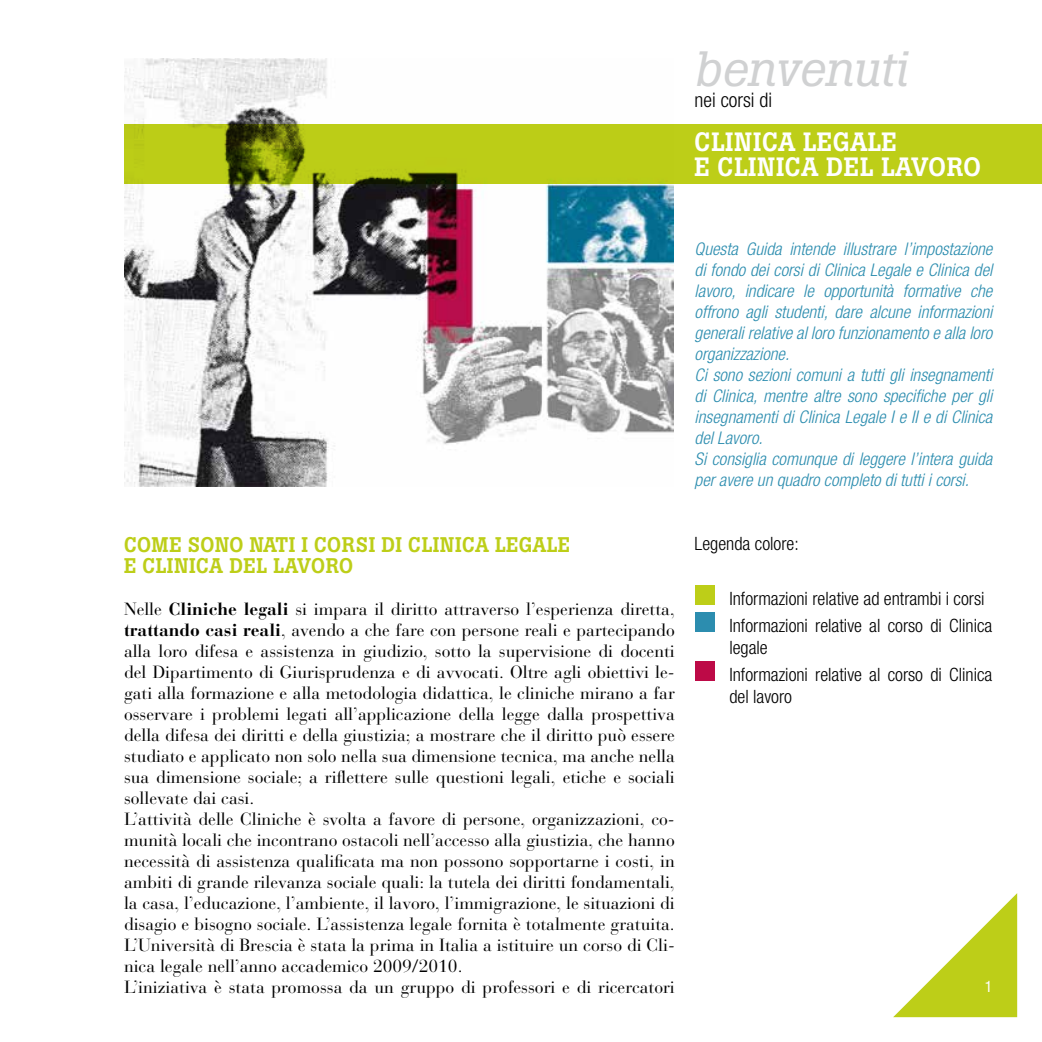
<style>
.page{position:relative;width:1042px;height:1042px;background:#fff}
.page>*{position:absolute;margin:0;border:0;box-sizing:border-box;transform-origin:0 0}
.t1{font:italic 49px "Boton";color:#d0d1d2}
.t2{font:500 26.25px/24.5px "Boton";letter-spacing:.015em;color:#fff}
.t3{font:500 21px/21px "Boton";letter-spacing:.02em;color:#bdce18}
.t4{font:300 condensed 20.12px "Helvetica Neue";color:#000}
.t5{font:300 condensed 18.38px/26.9px "Helvetica Neue";color:#000}
.t6{font:17.5px/21px "Bauer Bodoni";color:#000}
.t7{font:italic 300 condensed 17.5px/21px "Helvetica Neue";color:#2c8daf}
.t8{font:condensed 15.75px "Helvetica Neue";color:#fff}
.s1{font-weight:700}
</style>
<div class="page">
<svg style="left:893px;top:893px;width:124px;height:124px"></svg>
<div style="left:124px;top:124px;width:918px;height:59px;background:#bdce18"></div>
<div style="left:694px;top:585px;width:20px;height:19px;background:#bdce18"></div>
<div style="left:694px;top:612px;width:20px;height:19px;background:#2c8daf"></div>
<div style="left:694px;top:661px;width:20px;height:19px;background:#bd0a47"></div>
<img style="left:124px;top:58px;width:550px;height:428px">
<h1 class="t1" style="left:694px;top:41px;width:214px">benvenuti</h1>
<p class="t4" style="left:694px;top:88px;width:79px">nei corsi di</p>
<h2 class="t2" style="left:694px;top:130px;width:288px">CLINICA LEGALE<br>E CLINICA DEL LAVORO</h2>
<p class="t3" style="left:124px;top:534px;width:447px">COME SONO NATI I CORSI DI CLINICA LEGALE<br>E CLINICA DEL LAVORO</p>
<p class="t6" style="left:124px;top:598px;width:552px">Nelle <span class="s1">Cliniche legali</span> si impara il diritto attraverso l’esperienza diretta, <span class="s1">trattando casi reali</span>, avendo a che fare con persone reali e partecipando alla loro difesa e assistenza in giudizio, sotto la supervisione di docenti del Dipartimento di Giurisprudenza e di avvocati. Oltre agli obiettivi le&shy;gati alla formazione e alla metodologia didattica, le cliniche mirano a far osservare i problemi legati all’applicazione della legge dalla prospettiva della difesa dei diritti e della giustizia; a mostrare che il diritto può essere studiato e applicato non solo nella sua dimensione tecnica, ma anche nella sua dimensione sociale; a riflettere sulle questioni legali, etiche e sociali sollevate dai casi.<br>L’attività delle Cliniche è svolta a favore di persone, organizzazioni, co&shy;munità locali che incontrano ostacoli nell’accesso alla giustizia, che hanno necessità di assistenza qualificata ma non possono sopportarne i costi, in ambiti di grande rilevanza sociale quali: la tutela dei diritti fondamentali, la casa, l’educazione, l’ambiente, il lavoro, l’immigrazione, le situazioni di disagio e bisogno sociale. L’assistenza legale fornita è totalmente gratuita.<br>L’Università di Brescia è stata la prima in Italia a istituire un corso di Cli&shy;nica legale nell’anno accademico 2009/2010.<br>L’iniziativa è stata promossa da un gruppo di professori e di ricercatori</p>
<p class="t7" style="left:694px;top:238px;width:299px">Questa Guida intende illustrare l’impostazione di fondo dei corsi di Clinica Legale e Clinica del lavoro, indicare le opportunità formative che offrono agli studenti, dare alcune informazioni generali relative al loro funzionamento e alla loro organizzazione.<br>Ci sono sezioni comuni a tutti gli insegnamenti di Clinica, mentre altre sono specifiche per gli insegnamenti di Clinica Legale I e II e di Clinica del Lavoro.<br>Si consiglia comunque di leggere l’intera guida per avere un quadro completo di tutti i corsi.</p>
<p class="t5" style="left:694px;top:530px;width:106px">Legenda colore:</p>
<p class="t5" style="left:729px;top:584px;width:264px">Informazioni relative ad entrambi i corsi<br>Informazioni relative al corso di Clinica</p>
<p class="t5" style="left:729px;top:633px;width:264px">legale<br>Informazioni relative al corso di Clinica</p>
<p class="t5" style="left:729px;top:682px;width:64px">del lavoro</p>
<p class="t8" style="left:985px;top:977px;width:9px">1</p>
</div>
